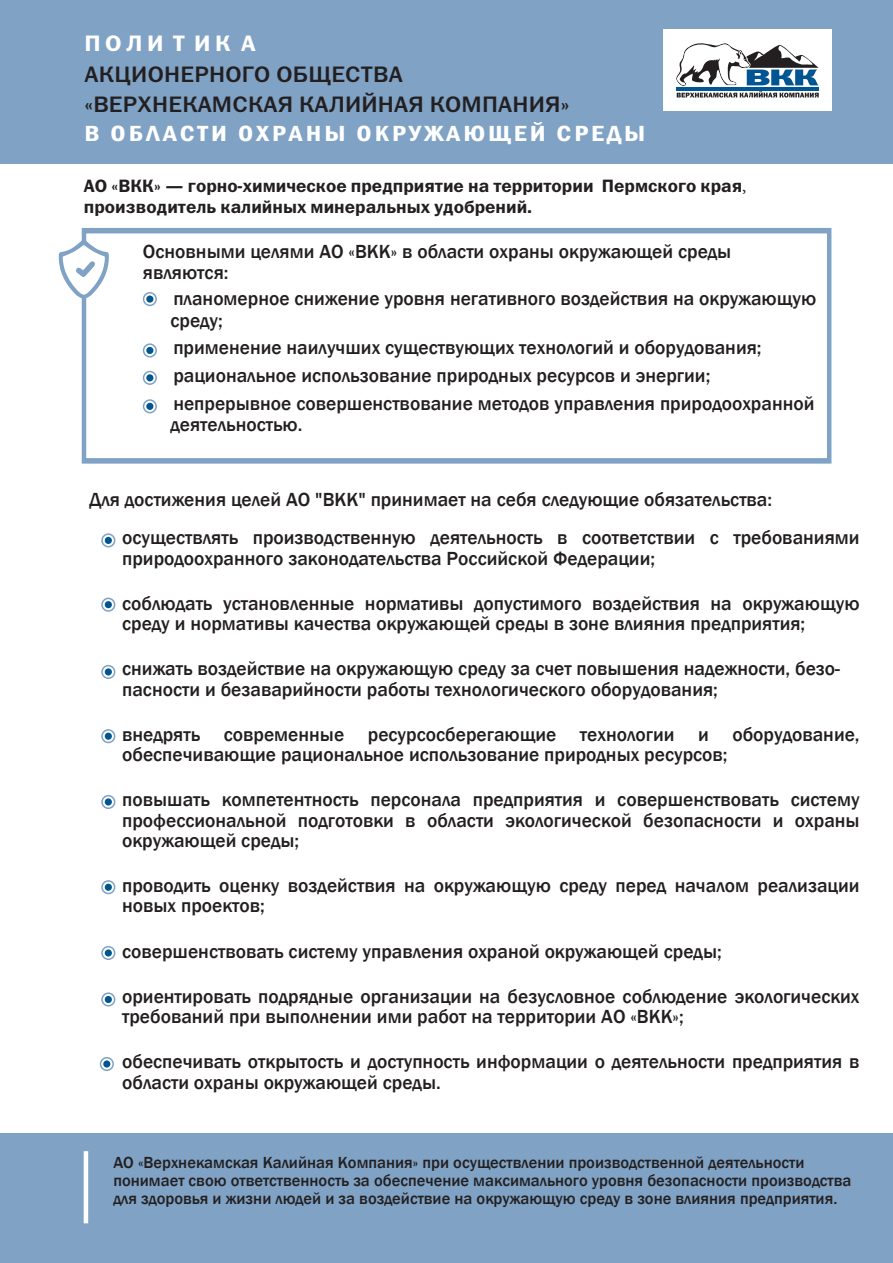
<style>
.page{position:relative;width:893px;height:1263px;background:#fff}
.page>*{position:absolute;margin:0;border:0;box-sizing:border-box;transform-origin:0 0}
.t1{font:22.5px/29.2px "Franklin Gothic Medium C";letter-spacing:.01em;color:#231f20;scale:1.06 1}
.t2{font:600 condensed 22.5px "Franklin Gothic";letter-spacing:.11em;color:#fff;scale:1.2 1}
.t3{font:22.5px "Franklin Gothic Demi C";letter-spacing:.195em;color:#fff;scale:1.06 1}
.t4{font:500 19.5px/20.4px "Franklin Gothic";color:#231f20}
.t5{font:18px/21px "Franklin Gothic Demi C";color:#231f20}
.t6{font:500 16.5px/18px "Franklin Gothic";color:#231f20}
.s1{font-family:"Minion Pro"}
</style>
<div class="page">
<div style="left:0;top:0;width:893px;height:163px;background:#7fa2c5"></div>
<div style="left:0;top:1133px;width:893px;height:130px;background:#7fa2c5"></div>
<div style="left:143px;top:292px;width:14px;height:14px;border:2px solid #7fa2c5;border-radius:50%"></div>
<div style="left:146px;top:295px;width:7px;height:8px;background:#005693;border-radius:50%"></div>
<svg style="left:144px;top:344px;width:12px;height:13px"></svg>
<div style="left:143px;top:343px;width:14px;height:14px;border:2px solid #7fa2c5;border-radius:50%"></div>
<div style="left:146px;top:347px;width:7px;height:7px;background:#005693;border-radius:50%"></div>
<svg style="left:144px;top:372px;width:12px;height:12px"></svg>
<div style="left:143px;top:371px;width:14px;height:14px;border:2px solid #7fa2c5;border-radius:50%"></div>
<div style="left:146px;top:374px;width:7px;height:7px;background:#005693;border-radius:50%"></div>
<div style="left:101px;top:533px;width:14px;height:14px;border:2px solid #7fa2c5;border-radius:50%"></div>
<div style="left:105px;top:537px;width:7px;height:7px;background:#005693;border-radius:50%"></div>
<svg style="left:102px;top:598px;width:13px;height:13px"></svg>
<div style="left:101px;top:598px;width:14px;height:14px;border:2px solid #7fa2c5;border-radius:50%"></div>
<div style="left:105px;top:601px;width:7px;height:7px;background:#005693;border-radius:50%"></div>
<svg style="left:102px;top:666px;width:13px;height:12px"></svg>
<div style="left:101px;top:665px;width:14px;height:14px;border:2px solid #7fa2c5;border-radius:50%"></div>
<div style="left:105px;top:668px;width:7px;height:7px;background:#005693;border-radius:50%"></div>
<svg style="left:102px;top:730px;width:13px;height:12px"></svg>
<div style="left:101px;top:729px;width:14px;height:14px;border:2px solid #7fa2c5;border-radius:50%"></div>
<div style="left:105px;top:733px;width:7px;height:7px;background:#005693;border-radius:50%"></div>
<svg style="left:102px;top:796px;width:13px;height:12px"></svg>
<div style="left:101px;top:795px;width:14px;height:14px;border:2px solid #7fa2c5;border-radius:50%"></div>
<div style="left:105px;top:798px;width:7px;height:7px;background:#005693;border-radius:50%"></div>
<svg style="left:102px;top:881px;width:13px;height:12px"></svg>
<div style="left:101px;top:880px;width:14px;height:14px;border:2px solid #7fa2c5;border-radius:50%"></div>
<div style="left:105px;top:884px;width:7px;height:7px;background:#005693;border-radius:50%"></div>
<svg style="left:102px;top:947px;width:13px;height:12px"></svg>
<div style="left:101px;top:946px;width:14px;height:14px;border:2px solid #7fa2c5;border-radius:50%"></div>
<div style="left:105px;top:949px;width:7px;height:7px;background:#005693;border-radius:50%"></div>
<div style="left:81px;top:228px;width:751px;height:235px;border:5px solid #7fa2c5"></div>
<hr style="left:84px;top:1151px;width:4px;height:72px;background:#fff">
<div style="left:663px;top:30px;width:168px;height:81px;background:#fff"></div>
<svg style="left:676px;top:43px;width:143px;height:55px"></svg>
<hr style="left:677px;top:87px;width:142px;height:4px;background:#005693">
<svg style="left:58px;top:240px;width:51px;height:58px"></svg>
<svg style="left:144px;top:400px;width:12px;height:13px"></svg>
<div style="left:146px;top:403px;width:7px;height:7px;background:#005693;border-radius:50%"></div>
<div style="left:143px;top:399px;width:14px;height:14px;border:2px solid #7fa2c5;border-radius:50%"></div>
<svg style="left:101px;top:1058px;width:12px;height:12px"></svg>
<div style="left:100px;top:1057px;width:14px;height:14px;border:2px solid #7fa2c5;border-radius:50%"></div>
<div style="left:103px;top:1060px;width:7px;height:7px;background:#005693;border-radius:50%"></div>
<svg style="left:102px;top:993px;width:13px;height:13px"></svg>
<div style="left:101px;top:992px;width:14px;height:14px;border:2px solid #7fa2c5;border-radius:50%"></div>
<div style="left:105px;top:996px;width:7px;height:7px;background:#005693;border-radius:50%"></div>
<p class="t3" style="left:84px;top:30px;width:163px">ПОЛИ Т ИК А</p>
<p class="t1" style="left:84px;top:60px;width:459px">АКЦИОНЕРНОГО ОБЩЕСТВА «ВЕРХНЕКАМСКАЯ КАЛИЙНАЯ КОМПАНИЯ»</p>
<p class="t2" style="left:84px;top:118px;width:469px">В ОБЛАСТИ ОХРАНЫ ОКРУЖАЮЩЕЙ СРЕДЫ</p>
<p class="t5" style="left:84px;top:175px;width:664px">АО «ВКК» — горно-химическое предприятие на территории Пермского края<span class="s1">, </span>производитель калийных минеральных удобрений.</p>
<p class="t4" style="left:143px;top:241px;width:590px;line-height:21.3px">Основными целями АО «ВКК» в области охраны окружающей среды являются:</p>
<p class="t4" style="left:170px;top:288px;width:647px;line-height:21.3px">планомерное снижение уровня негативного воздействия на окружающую среду;</p>
<p class="t4" style="left:173px;top:334px;width:643px;line-height:27.6px">применение наилучших существующих технологий и оборудования; рациональное использование природных ресурсов и энергии; непрерывное совершенствование методов управления природоохранной</p>
<p class="t4" style="left:170px;top:414px;width:134px">деятельностью.</p>
<p class="t4" style="left:122px;top:480px;width:739px;line-height:38.4px;text-indent:-32px">Для достижения целей АО "ВКК" принимает на себя следующие обязательства: осуществлять производственную деятельность в соответствии с требованиями</p>
<p class="t4" style="left:122px;top:548px;width:534px">природоохранного законодательства Российской Федерации;</p>
<p class="t4" style="left:122px;top:593px;width:739px">соблюдать установленные нормативы допустимого воздействия на окружающую среду и нормативы качества окружающей среды в зоне влияния предприятия;</p>
<p class="t4" style="left:122px;top:659px;width:719px">снижать воздействие на окружающую среду за счет повышения надежности, безо&shy;пасности и безаварийности работы технологического оборудования;</p>
<p class="t4" style="left:122px;top:724px;width:739px">внедрять современные ресурсосберегающие технологии и оборудование, обеспечивающие рациональное использование природных ресурсов;</p>
<p class="t4" style="left:122px;top:790px;width:739px;text-align:justify">повышать компетентность персонала предприятия и совершенствовать систему профессиональной подготовки в области экологической безопасности и охраны окружающей среды;</p>
<p class="t4" style="left:122px;top:876px;width:739px">проводить оценку воздействия на окружающую среду перед началом реализации новых проектов;</p>
<p class="t4" style="left:122px;top:941px;width:601px">совершенствовать систему управления охраной окружающей среды;</p>
<p class="t4" style="left:122px;top:986px;width:739px">ориентировать подрядные организации на безусловное соблюдение экологических требований при выполнении ими работ на территории АО «ВКК»;</p>
<p class="t4" style="left:122px;top:1052px;width:739px">обеспечивать открытость и доступность информации о деятельности предприятия в области охраны окружающей среды.</p>
<p class="t6" style="left:113px;top:1154px;width:740px">АО «Верхнекамская Калийная Компания» при осуществлении производственной деятельности понимает свою ответственность за обеспечение максимального уровня безопасности производства для здоровья и жизни людей и за воздействие на окружающую среду в зоне влияния предприятия.</p>
</div>
